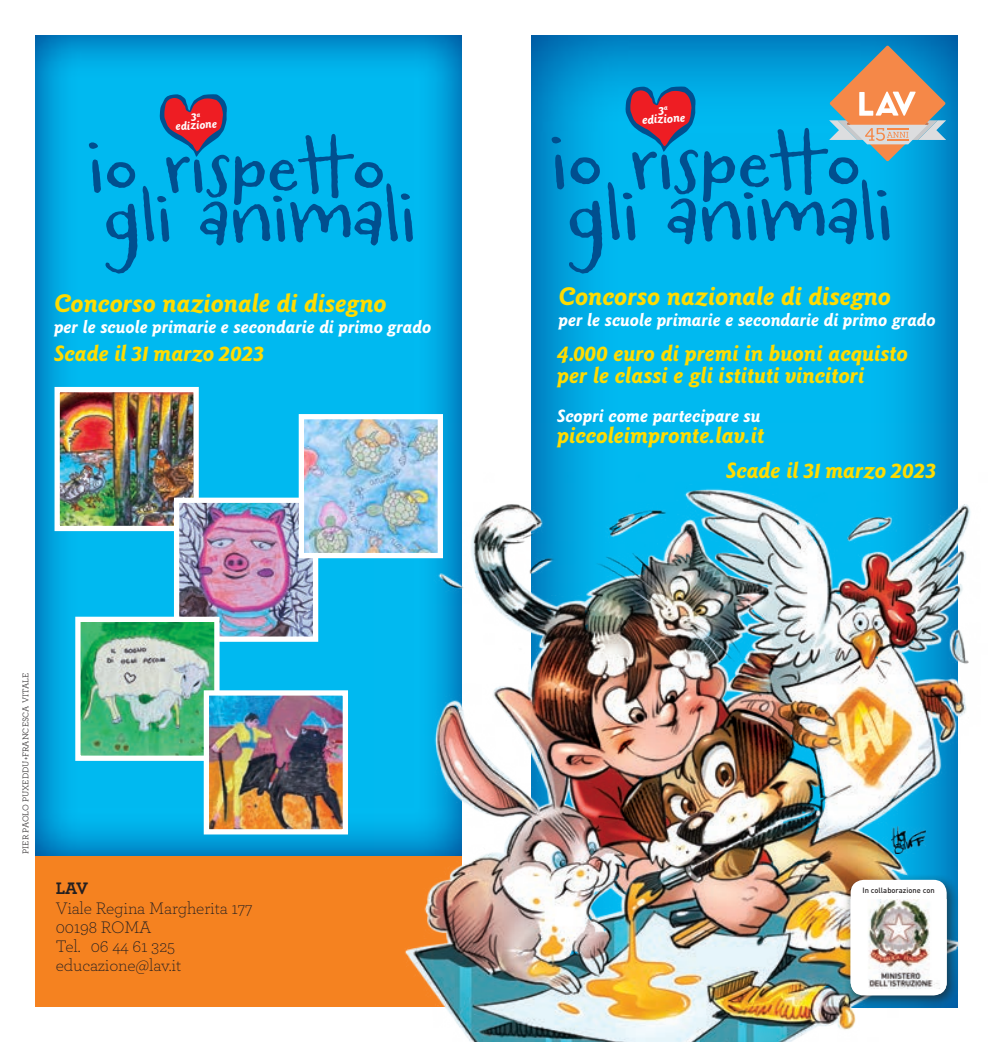
<style>
.page{position:relative;width:993px;height:1042px;background:#fff}
.page>*{position:absolute;margin:0;border:0;box-sizing:border-box;transform-origin:0 0}
.t1{font:italic 700 26.43px "Goudy Sans Std";color:#ffdc01}
.t2{font:italic 700 23.28px "Goudy Sans Std";color:#ffdc01}
.t3{font:italic 700 23.1px "Goudy Sans Std";color:#ffdc01}
.t4{font:italic 700 18.55px "Goudy Sans Std";color:#fff}
.t5{font:300 17.5px "Archer";letter-spacing:-.01em;color:#231f20}
.t6{font:700 17.5px "Archer";color:#231f20}
.t7{font:italic 700 12.6px "Goudy Sans Std";color:#fff}
.t8{font:italic 700 12.08px "Goudy Sans Std";color:#fff}
.t9{font:8.75px "Archer";color:#231f20}
.Normale{font:500 7.52px "DIN";color:#231f20}
</style>
<div class="page">
<div style="left:35px;top:855px;width:426px;height:152px;background:#f58220"></div>
<svg style="left:35px;top:35px;width:427px;height:821px;background:#00ade6"></svg>
<svg style="left:531px;top:35px;width:427px;height:388px;background:#00a7e1"></svg>
<img style="left:373px;top:423px;width:598px;height:619px">
<img style="left:890px;top:826px;width:35px;height:27px">
<div style="left:843px;top:873px;width:117px;height:136px;background:#231f20;opacity:.75"></div>
<div style="left:850px;top:880px;width:96px;height:115px;background:#fff;border-radius:13px"></div>
<img style="left:850px;top:899px;width:96px;height:94px">
<img style="left:60px;top:393px;width:133px;height:132px">
<div style="left:54px;top:387px;width:145px;height:144px;border:5px solid #fff"></div>
<img style="left:180px;top:504px;width:132px;height:132px">
<div style="left:174px;top:498px;width:144px;height:144px;border:5px solid #fff"></div>
<img style="left:81px;top:623px;width:132px;height:132px">
<div style="left:75px;top:617px;width:144px;height:144px;border:5px solid #fff"></div>
<img style="left:210px;top:696px;width:132px;height:132px">
<div style="left:204px;top:690px;width:144px;height:144px;border:5px solid #fff"></div>
<img style="left:304px;top:420px;width:133px;height:132px">
<div style="left:298px;top:414px;width:145px;height:144px;border:5px solid #fff"></div>
<svg style="left:551px;top:45px;width:394px;height:229px;background:#1a9dcd"></svg>
<svg style="left:89px;top:94px;width:324px;height:180px;background:#08a2d9"></svg>
<p class="t8" style="left:175px;top:120px;width:43px;rotate:-4deg">edizione</p>
<p class="t1" style="left:54px;top:288px;width:334px">Concorso nazionale di disegno</p>
<p class="t4" style="left:54px;top:316px;width:378px">per le scuole primarie e secondarie di primo grado</p>
<p class="t3" style="left:54px;top:340px;width:212px">Scade il 31 marzo 2023</p>
<p class="t9" style="left:19px;top:854px;width:182px;rotate:-90deg">PIER PAOLO PUXEDDU+FRANCESCA VITALE</p>
<p class="t6" style="left:56px;top:874px;width:34px">LAV</p>
<p class="t5" style="left:56px;top:896px;width:198px">Viale Regina Margherita 177</p>
<p class="t5" style="left:56px;top:915px;width:97px">00198 ROMA</p>
<p class="t5" style="left:56px;top:934px;width:121px">Tel. 06 44 61 325</p>
<p class="t5" style="left:56px;top:954px;width:127px">educazione@lav.it</p>
<p class="t7" style="left:641px;top:113px;width:45px;rotate:-4deg">edizione</p>
<p class="t1" style="left:558px;top:281px;width:334px">Concorso nazionale di disegno</p>
<p class="t4" style="left:558px;top:309px;width:378px">per le scuole primarie e secondarie di primo grado</p>
<p class="t3" style="left:557px;top:340px;width:352px">4.000 euro di premi in buoni acquisto</p>
<p class="t3" style="left:557px;top:362px;width:308px">per le classi e gli istituti vincitori</p>
<p class="t4" style="left:557px;top:405px;width:205px">Scopri come partecipare su</p>
<p class="t2" style="left:557px;top:422px;width:208px">piccoleimpronte.lav.it</p>
<p class="t3" style="left:725px;top:457px;width:212px">Scade il 31 marzo 2023</p>
<p class="Normale" style="left:862px;top:886px;width:74px">In collaborazione con</p>
</div>
